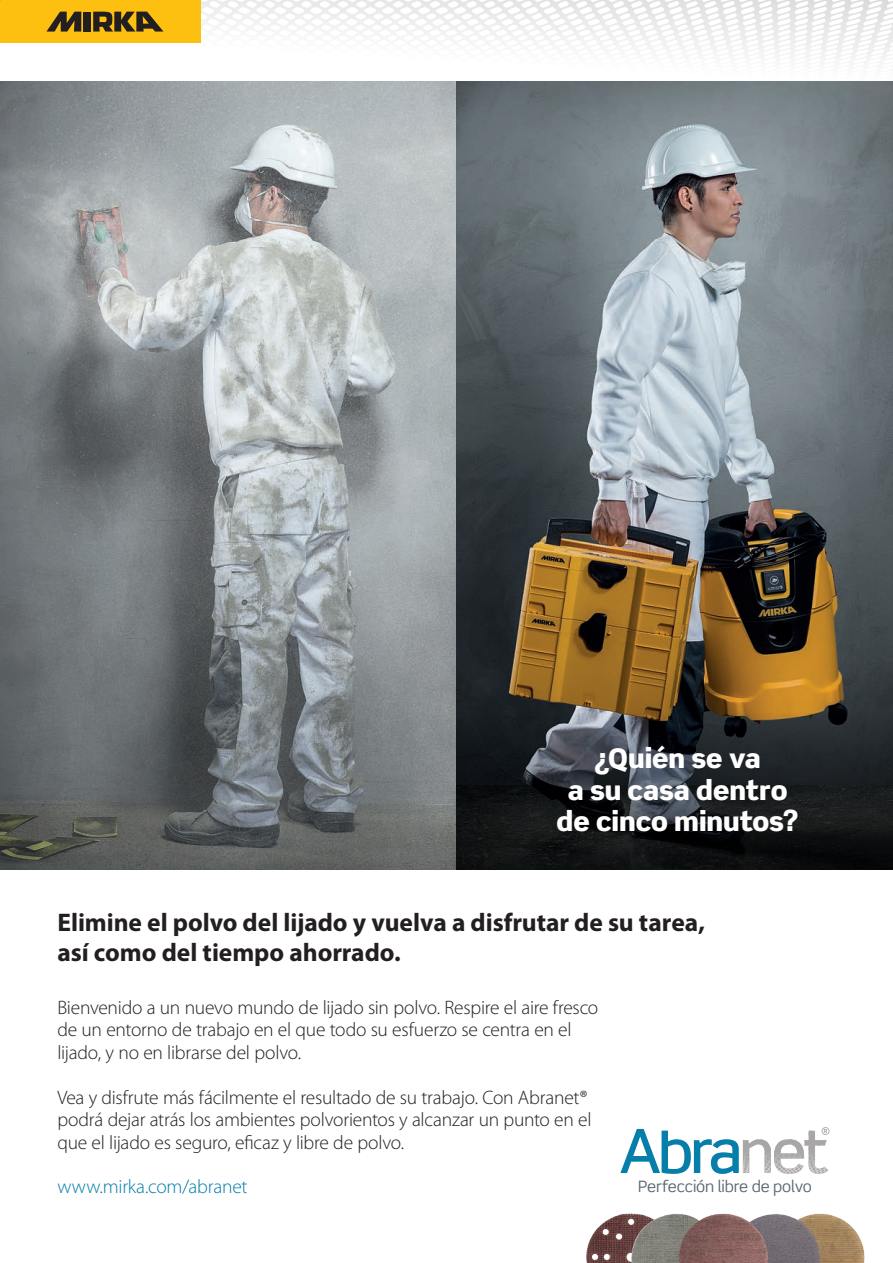
<style>
.page{position:relative;width:893px;height:1263px;background:#fff}
.page>*{position:absolute;margin:0;border:0;box-sizing:border-box;transform-origin:0 0}
.t1{font:900 27px/31.5px "Scene Pro";color:#fff;text-align:center}
.t2{font:700 25.5px/30px "Myriad Pro";letter-spacing:-.005em;color:#231f20}
.t3{font:300 19.5px/22.5px "Myriad Pro";letter-spacing:-.015em;color:#231f20}
.t4{font:300 19.5px "Myriad Pro";letter-spacing:-.01em;color:#067eaa}
.t5{font:15.75px "Scene Pro";letter-spacing:-.01em;color:#5a676e}
</style>
<div class="page">
<svg style="left:201px;top:0;width:692px;height:82px"></svg>
<div style="left:0;top:0;width:201px;height:43px;background:#fdc011"></div>
<svg style="left:46px;top:12px;width:35px;height:20px"></svg>
<div style="left:84px;top:12px;width:7px;height:20px;background:#231f20"></div>
<svg style="left:93px;top:12px;width:70px;height:20px"></svg>
<img style="left:586px;top:1213px;width:279px;height:50px">
<svg style="left:621px;top:1127px;width:208px;height:47px"></svg>
<img style="left:0;top:82px;width:893px;height:787px">
<svg style="left:456px;top:608px;width:437px;height:261px;background:#3f3627"></svg>
<p class="t1" style="left:557px;top:742px;width:243px">¿Quién se va<br>a su casa dentro de cinco minutos?</p>
<p class="t2" style="left:57px;top:908px;width:649px">Elimine el polvo del lijado y vuelva a disfrutar de su tarea, así como del tiempo ahorrado.</p>
<p class="t3" style="left:57px;top:996px;width:542px">Bienvenido a un nuevo mundo de lijado sin polvo. Respire el aire fresco de un entorno de trabajo en el que todo su esfuerzo se centra en el lijado, y no en librarse del polvo.</p>
<p class="t3" style="left:57px;top:1086px;width:536px">Vea y disfrute más fácilmente el resultado de su trabajo. Con Abranet® podrá dejar atrás los ambientes polvorientos y alcanzar un punto en el que el lijado es seguro, eficaz y libre de polvo.</p>
<p class="t5" style="left:638px;top:1177px;width:175px">Perfección libre de polvo</p>
<p class="t4" style="left:57px;top:1175px;width:192px">www.mirka.com/abranet</p>
</div>
